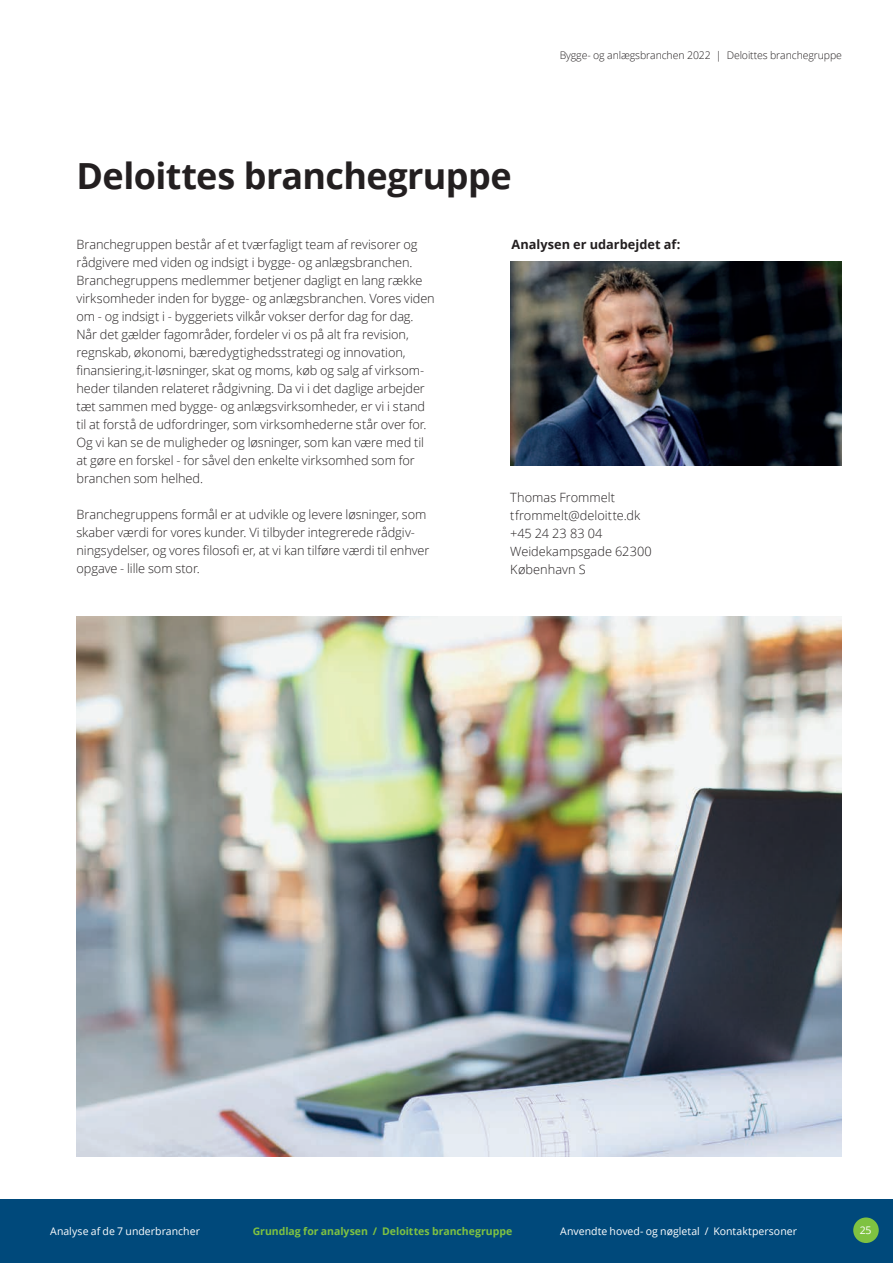
<style>
.page{position:relative;width:893px;height:1263px;background:#fff}
.page>*{position:absolute;margin:0;border:0;box-sizing:border-box;transform-origin:0 0}
.t1{font:700 36px "Open Sans";letter-spacing:-.015em;color:#231f20}
.t2{font:300 12.75px/18px "Open Sans";letter-spacing:-.005em;color:#231f20}
.t3{font:700 12.75px "Open Sans";letter-spacing:.005em;color:#231f20}
.t4{font:10.5px "Open Sans";color:#fff}
.t5{font:300 10.5px "Open Sans";letter-spacing:-.01em;color:#231f20}
.t6{font:700 10.5px "Open Sans";color:#7fc241}
</style>
<div class="page">
<div style="left:0;top:1199px;width:893px;height:64px;background:#00497b"></div>
<div style="left:853px;top:1217px;width:26px;height:26px;background:#7fc241;border-radius:50%"></div>
<img style="left:510px;top:262px;width:331px;height:203px">
<img style="left:77px;top:617px;width:765px;height:540px">
<h1 class="t1" style="left:77px;top:150px;width:437px">Deloittes branchegruppe</h1>
<p class="t5" style="left:560px;top:48px;width:284px">Bygge- og anlægsbranchen 2022 | Deloittes branchegruppe</p>
<p class="t2" style="left:77px;top:235px;width:360px">Branchegruppen består af et tværfagligt team af revisorer og rådgivere med viden og indsigt i bygge- og anlægsbranchen.<br>Branchegruppens medlemmer betjener dagligt en lang række virksomheder inden for bygge- og anlægsbranchen. Vores viden om - og indsigt i - byggeriets vilkår vokser derfor dag for dag.<br>Når det gælder fagområder, fordeler vi os på alt fra revision, regnskab, økonomi, bæredygtighedsstrategi og innovation, finansiering,it-løsninger, skat og moms, køb og salg af virksom&shy;heder tilanden relateret rådgivning. Da vi i det daglige arbejder tæt sammen med bygge- og anlægsvirksomheder, er vi i stand til at forstå de udfordringer, som virksomhederne står over for.<br>Og vi kan se de muligheder og løsninger, som kan være med til at gøre en forskel - for såvel den enkelte virksomhed som for branchen som helhed.</p>
<p class="t2" style="left:77px;top:505px;width:354px">Branchegruppens formål er at udvikle og levere løsninger, som skaber værdi for vores kunder. Vi tilbyder integrerede rådgiv&shy;ningsydelser, og vores filosofi er, at vi kan tilføre værdi til enhver opgave - lille som stor.</p>
<p class="t3" style="left:511px;top:235px;width:171px">Analysen er udarbejdet af:</p>
<p class="t2" style="left:510px;top:488px;width:143px">Thomas Frommelt tfrommelt@deloitte.dk +45 24 23 83 04<br>Weidekampsgade 62300<br>København S</p>
<p class="t4" style="left:50px;top:1224px;width:151px">Analyse af de 7 underbrancher</p>
<p class="t6" style="left:253px;top:1224px;width:261px">Grundlag for analysen / Deloittes branchegruppe</p>
<p class="t4" style="left:560px;top:1224px;width:238px">Anvendte hoved- og nøgletal / Kontaktpersoner</p>
<p class="t4" style="left:860px;top:1223px;width:13px">25</p>
</div>
